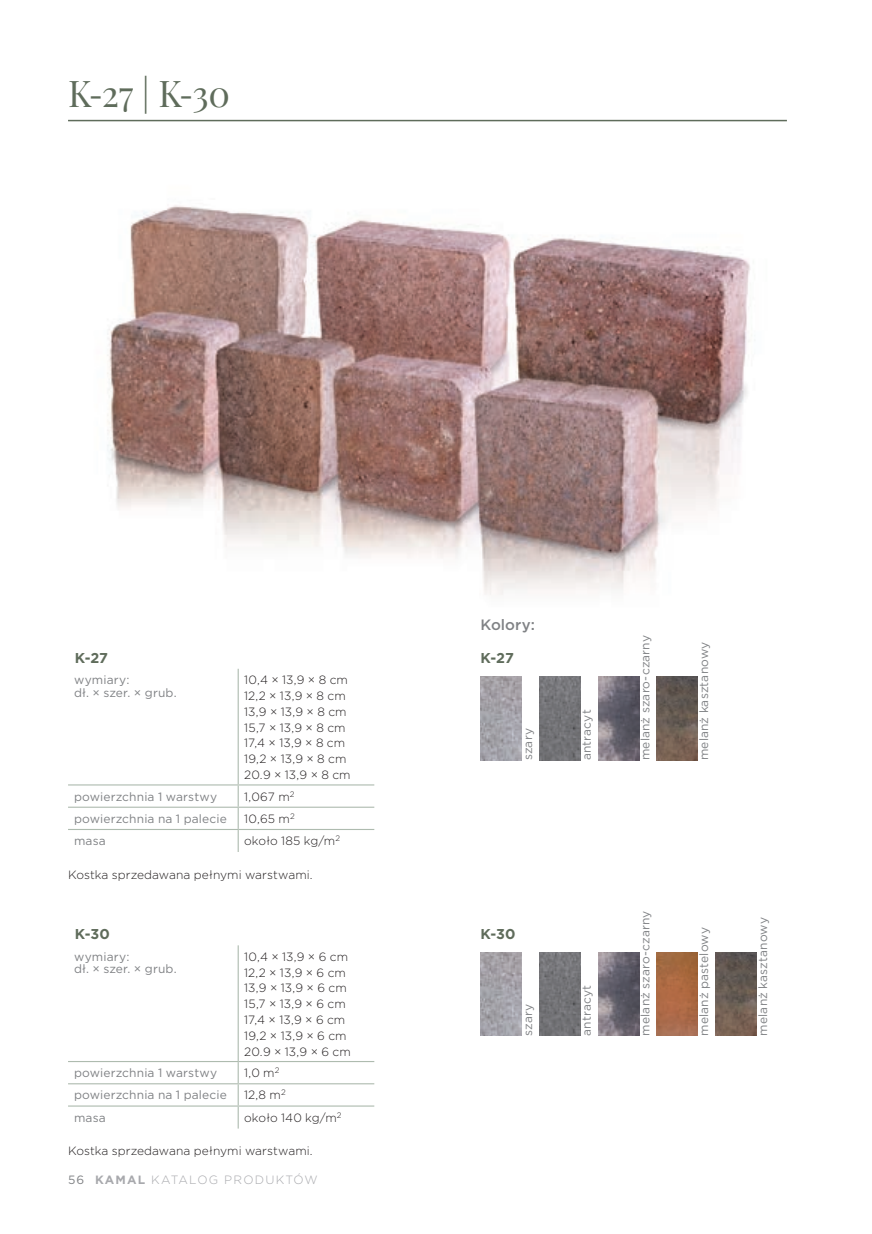
<style>
.page{position:relative;width:872px;height:1234px;background:#fff}
.page>*{position:absolute;margin:0;border:0;box-sizing:border-box;transform-origin:0 0}
.naglowek_wstep_2023{font:36px "Playfair Display";color:#5f6c5b}
.kolor-nazwa_2023{font:500 15px "Gotham";color:#808285}
.podtytul_2023{font:700 14.25px "Gotham";color:#5f6c5b}
.tekst_2023{font:300 12px "Gotham";letter-spacing:.005em;color:#231f20}
.tab_2023{font:12px/12.3px "Gotham";letter-spacing:.01em;color:#808285}
.kolor-nazwa_2023-2{font:12px "Gotham";letter-spacing:.01em;color:#808285}
.t1{font:300 12px "Gotham";letter-spacing:.1em;color:#a8a9ad}
.s1{font-weight:400;color:#808285}
.s2{font-weight:700}
</style>
<div class="page">
<img style="left:72px;top:119px;width:711px;height:586px">
<hr style="left:68px;top:120px;width:719px;height:1px;background:#5f6c5b">
<img style="left:480px;top:952px;width:41px;height:83px">
<img style="left:539px;top:952px;width:41px;height:83px">
<img style="left:598px;top:952px;width:41px;height:83px">
<img style="left:657px;top:952px;width:41px;height:83px">
<img style="left:715px;top:952px;width:41px;height:83px">
<img style="left:480px;top:676px;width:41px;height:84px">
<img style="left:539px;top:676px;width:41px;height:84px">
<img style="left:598px;top:676px;width:41px;height:84px">
<img style="left:657px;top:676px;width:41px;height:84px">
<hr style="left:238px;top:668px;width:1px;height:116px;background:#aebbaf">
<hr style="left:68px;top:784px;width:170px;height:1px;background:#aebbaf">
<hr style="left:238px;top:784px;width:136px;height:1px;background:#aebbaf">
<hr style="left:68px;top:806px;width:170px;height:1px;background:#aebbaf">
<hr style="left:238px;top:806px;width:136px;height:1px;background:#aebbaf">
<hr style="left:68px;top:828px;width:170px;height:1px;background:#aebbaf">
<hr style="left:238px;top:828px;width:136px;height:1px;background:#aebbaf">
<svg style="left:238px;top:785px;width:1px;height:66px"></svg>
<hr style="left:238px;top:945px;width:1px;height:115px;background:#aebbaf">
<hr style="left:68px;top:1060px;width:170px;height:1px;background:#aebbaf">
<hr style="left:238px;top:1060px;width:136px;height:1px;background:#aebbaf">
<hr style="left:68px;top:1082px;width:170px;height:2px;background:#aebbaf">
<hr style="left:238px;top:1082px;width:136px;height:2px;background:#aebbaf">
<hr style="left:68px;top:1105px;width:170px;height:1px;background:#aebbaf">
<hr style="left:238px;top:1105px;width:136px;height:1px;background:#aebbaf">
<svg style="left:238px;top:1061px;width:1px;height:67px"></svg>
<p class="naglowek_wstep_2023" style="left:68px;top:65px;width:163px">K-27 | K-30</p>
<p class="podtytul_2023" style="left:75px;top:648px;width:35px">K-27</p>
<p class="tab_2023" style="left:74px;top:673px;width:104px">wymiary:<br>dł. × szer. × grub.</p>
<p class="tekst_2023" style="left:244px;top:672px;width:105px">10,4 × 13,9 × 8 cm</p>
<p class="tekst_2023" style="left:244px;top:688px;width:103px">12,2 × 13,9 × 8 cm</p>
<p class="tekst_2023" style="left:244px;top:704px;width:104px">13,9 × 13,9 × 8 cm</p>
<p class="tekst_2023" style="left:244px;top:719px;width:103px">15,7 × 13,9 × 8 cm</p>
<p class="tekst_2023" style="left:244px;top:735px;width:102px">17,4 × 13,9 × 8 cm</p>
<p class="tekst_2023" style="left:244px;top:751px;width:104px">19,2 × 13,9 × 8 cm</p>
<p class="tekst_2023" style="left:244px;top:767px;width:108px">20.9 × 13,9 × 8 cm</p>
<p class="tab_2023" style="left:74px;top:789px;width:145px">powierzchnia 1 warstwy</p>
<p class="tekst_2023" style="left:244px;top:788px;width:52px">1,067 m<sup>2</sup></p>
<p class="tab_2023" style="left:74px;top:812px;width:154px">powierzchnia na 1 palecie</p>
<p class="tekst_2023" style="left:244px;top:810px;width:52px">10,65 m<sup>2</sup></p>
<p class="tab_2023" style="left:74px;top:834px;width:33px">masa</p>
<p class="tekst_2023" style="left:244px;top:833px;width:97px">około 185 kg/m<sup>2</sup></p>
<p class="tekst_2023" style="left:68px;top:866px;width:246px">Kostka sprzedawana pełnymi warstwami.</p>
<p class="podtytul_2023" style="left:75px;top:923px;width:37px">K-30</p>
<p class="tab_2023" style="left:74px;top:950px;width:104px">wymiary:<br>dł. × szer. × grub.</p>
<p class="tekst_2023" style="left:244px;top:948px;width:105px">10,4 × 13,9 × 6 cm</p>
<p class="tekst_2023" style="left:244px;top:964px;width:103px">12,2 × 13,9 × 6 cm</p>
<p class="tekst_2023" style="left:244px;top:980px;width:104px">13,9 × 13,9 × 6 cm</p>
<p class="tekst_2023" style="left:244px;top:996px;width:103px">15,7 × 13,9 × 6 cm</p>
<p class="tekst_2023" style="left:244px;top:1011px;width:103px">17,4 × 13,9 × 6 cm</p>
<p class="tekst_2023" style="left:244px;top:1027px;width:104px">19,2 × 13,9 × 6 cm</p>
<p class="tekst_2023" style="left:244px;top:1043px;width:108px">20.9 × 13,9 × 6 cm</p>
<p class="tab_2023" style="left:74px;top:1066px;width:145px">powierzchnia 1 warstwy</p>
<p class="tekst_2023" style="left:244px;top:1065px;width:37px">1,0 m<sup>2</sup></p>
<p class="tab_2023" style="left:74px;top:1088px;width:154px">powierzchnia na 1 palecie</p>
<p class="tekst_2023" style="left:244px;top:1087px;width:43px">12,8 m<sup>2</sup></p>
<p class="tab_2023" style="left:74px;top:1110px;width:33px">masa</p>
<p class="tekst_2023" style="left:244px;top:1109px;width:99px">około 140 kg/m<sup>2</sup></p>
<p class="tekst_2023" style="left:68px;top:1143px;width:246px">Kostka sprzedawana pełnymi warstwami.</p>
<p class="t1" style="left:68px;top:1171px;width:251px"><span class="s1">56</span> <span class="s2">KAMAL</span> KATALOG PRODUKTÓW</p>
<p class="kolor-nazwa_2023" style="left:480px;top:614px;width:56px">Kolory:</p>
<p class="podtytul_2023" style="left:480px;top:648px;width:35px">K-27</p>
<p class="kolor-nazwa_2023-2" style="left:520px;top:760px;width:34px;rotate:-90deg">szary</p>
<p class="kolor-nazwa_2023-2" style="left:579px;top:760px;width:52px;rotate:-90deg">antracyt</p>
<p class="kolor-nazwa_2023-2" style="left:637px;top:760px;width:127px;rotate:-90deg">melanż szaro-czarny</p>
<p class="kolor-nazwa_2023-2" style="left:696px;top:760px;width:120px;rotate:-90deg">melanż kasztanowy</p>
<p class="podtytul_2023" style="left:480px;top:923px;width:37px">K-30</p>
<p class="kolor-nazwa_2023-2" style="left:520px;top:1035px;width:34px;rotate:-90deg">szary</p>
<p class="kolor-nazwa_2023-2" style="left:579px;top:1035px;width:52px;rotate:-90deg">antracyt</p>
<p class="kolor-nazwa_2023-2" style="left:637px;top:1035px;width:127px;rotate:-90deg">melanż szaro-czarny</p>
<p class="kolor-nazwa_2023-2" style="left:696px;top:1035px;width:110px;rotate:-90deg">melanż pastelowy</p>
<p class="kolor-nazwa_2023-2" style="left:755px;top:1035px;width:120px;rotate:-90deg">melanż kasztanowy</p>
</div>
